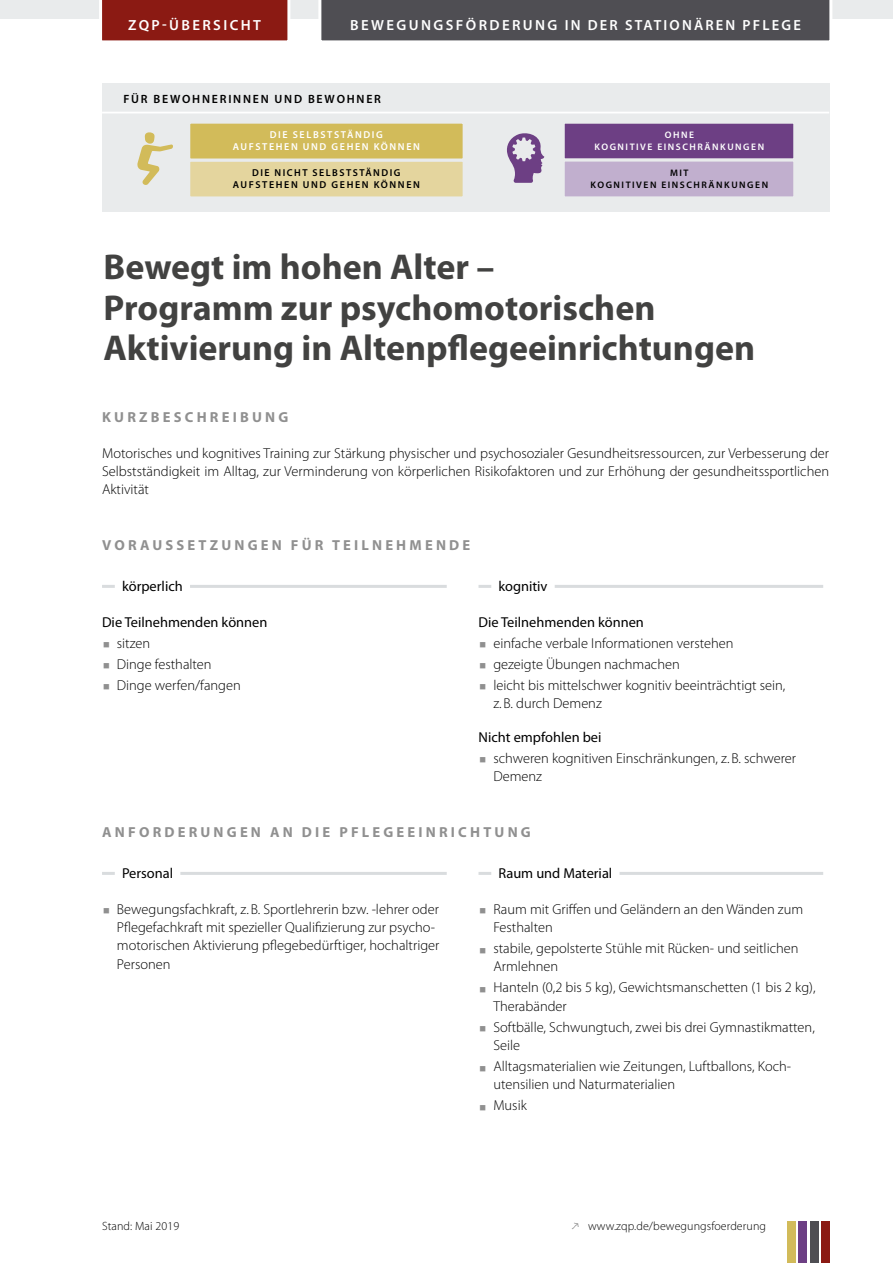
<style>
.page{position:relative;width:893px;height:1263px;background:#fff}
.page>*{position:absolute;margin:0;border:0;box-sizing:border-box;transform-origin:0 0}
.t1{font:700 36px/40.5px "Myriad Pro";color:#424241}
.t2{font:600 14.7px "Myriad Pro";letter-spacing:.16em;color:#fff}
.t3{font:700 14.55px "Myriad Pro";letter-spacing:.22em;color:#909090}
.t4{font:300 14.4px/18.3px "Myriad Pro";color:#000}
.t5{font:14.4px "Myriad Pro";color:#000}
.t6{font:300 12px "Myriad Pro";letter-spacing:.01em;color:#000}
.t7{font:600 12px "Myriad Pro";letter-spacing:.15em;color:#000}
.t8{font:600 10.05px/12px "Myriad Pro";letter-spacing:.15em;color:#000;text-align:center}
.t9{font:600 10.05px/12px "Myriad Pro";letter-spacing:.16em;color:#fff;text-align:center}
.t10{font:600 9.45px/11.4px "Myriad Pro";letter-spacing:.16em;color:#fff;text-align:center}
.t11{font:600 9.45px/11.4px "Myriad Pro";letter-spacing:.16em;color:#000;text-align:center}
</style>
<div class="page">
<div style="left:787px;top:1221px;width:8px;height:41px;background:#d2bb5a"></div>
<div style="left:799px;top:1221px;width:8px;height:41px;background:#6d3f84"></div>
<div style="left:810px;top:1221px;width:8px;height:41px;background:#4f4e53"></div>
<div style="left:821px;top:1221px;width:8px;height:41px;background:#8b1a13"></div>
<svg style="left:787px;top:1262px;width:42px;height:1px"></svg>
<div style="left:0;top:0;width:893px;height:19px;background:#e9ebec"></div>
<hr style="left:190px;top:585px;width:257px;height:3px;background:#d9dcde">
<svg style="left:102px;top:585px;width:13px;height:3px"></svg>
<hr style="left:555px;top:585px;width:268px;height:3px;background:#d9dcde">
<svg style="left:478px;top:585px;width:13px;height:3px"></svg>
<hr style="left:180px;top:872px;width:267px;height:3px;background:#d9dcde">
<svg style="left:102px;top:872px;width:13px;height:3px"></svg>
<hr style="left:620px;top:872px;width:203px;height:3px;background:#d9dcde">
<svg style="left:478px;top:872px;width:13px;height:3px"></svg>
<div style="left:102px;top:83px;width:727px;height:128px;background:#e9ebec"></div>
<div style="left:562px;top:121px;width:234px;height:41px;background:#6d3f84;border:3px solid #e9ebec"></div>
<svg style="left:507px;top:133px;width:38px;height:50px"></svg>
<div style="left:187px;top:159px;width:279px;height:40px;background:#e4d59e;border:3px solid #e9ebec"></div>
<div style="left:187px;top:121px;width:279px;height:41px;background:#d2bb5a;border:3px solid #e9ebec"></div>
<div style="left:562px;top:159px;width:234px;height:40px;background:#c1afce;border:3px solid #e9ebec"></div>
<svg style="left:137px;top:132px;width:36px;height:53px"></svg>
<hr style="left:102px;top:112px;width:727px;height:1px;background:#fff">
<div style="left:318px;top:0;width:514px;height:41px;background:#4f4e53"></div>
<div style="left:99px;top:0;width:191px;height:41px;background:#8b1a13"></div>
<p class="t2" style="left:128px;top:17px;width:134px">ZQP-ÜBERSICHT</p>
<p class="t2" style="left:350px;top:17px;width:452px">BEWEGUNGSFÖRDERUNG IN DER STATIONÄREN PFLEGE</p>
<p class="t7" style="left:123px;top:92px;width:259px">FÜR BEWOHNERINNEN UND BEWOHNER</p>
<p class="t9" style="left:233px;top:129px;width:189px">DIE SELBSTSTÄNDIG<br>AUFSTEHEN UND GEHEN KÖNNEN</p>
<p class="t8" style="left:233px;top:167px;width:189px">DIE NICHT SELBSTSTÄNDIG<br>AUFSTEHEN UND GEHEN KÖNNEN</p>
<p class="t10" style="left:595px;top:130px;width:171px">OHNE<br>KOGNITIVE EINSCHRÄNKUNGEN</p>
<p class="t11" style="left:591px;top:168px;width:179px">MIT<br>KOGNITIVEN EINSCHRÄNKUNGEN</p>
<h1 class="t1" style="left:104px;top:247px;width:653px">Bewegt im hohen Alter –<br>Programm zur psychomotorischen<br>Aktivierung in Altenpflegeeinrichtungen</h1>
<p class="t3" style="left:102px;top:409px;width:188px">KURZBESCHREIBUNG</p>
<p class="t4" style="left:102px;top:443px;width:729px;text-align:justify">Motorisches und kognitives Training zur Stärkung physischer und psychosozialer Gesundheitsressourcen, zur Verbesserung der Selbstständigkeit im Alltag, zur Verminderung von körperlichen Risikofaktoren und zur Erhöhung der gesundheitssportlichen Aktivität</p>
<p class="t3" style="left:102px;top:537px;width:370px">VORAUSSETZUNGEN FÜR TEILNEHMENDE</p>
<p class="t5" style="left:122px;top:578px;width:62px">körperlich</p>
<p class="t5" style="left:102px;top:614px;width:167px">Die Teilnehmenden können</p>
<p class="t4" style="left:117px;top:632px;width:125px;line-height:21px">sitzen<br>Dinge festhalten<br>Dinge werfen/fangen</p>
<p class="t5" style="left:498px;top:578px;width:51px">kognitiv</p>
<p class="t5" style="left:478px;top:614px;width:167px">Die Teilnehmenden können</p>
<p class="t4" style="left:493px;top:632px;width:293px;line-height:21px">einfache verbale Informationen verstehen gezeigte Übungen nachmachen<br>leicht bis mittelschwer kognitiv beeinträchtigt sein,</p>
<p class="t4" style="left:493px;top:694px;width:110px">z.B. durch Demenz</p>
<p class="t5" style="left:478px;top:729px;width:124px">Nicht empfohlen bei</p>
<p class="t4" style="left:493px;top:749px;width:304px">schweren kognitiven Einschränkungen, z.B. schwerer<br>Demenz</p>
<p class="t3" style="left:102px;top:824px;width:430px">ANFORDERUNGEN AN DIE PFLEGEEINRICHTUNG</p>
<p class="t5" style="left:122px;top:865px;width:53px">Personal</p>
<p class="t4" style="left:117px;top:900px;width:324px">Bewegungsfachkraft, z.B. Sportlehrerin bzw. -lehrer oder Pflegefachkraft mit spezieller Qualifizierung zur psycho&shy;motorischen Aktivierung pflegebedürftiger, hochaltriger Personen</p>
<p class="t5" style="left:498px;top:865px;width:115px">Raum und Material</p>
<p class="t4" style="left:493px;top:900px;width:311px">Raum mit Griffen und Geländern an den Wänden zum<br>Festhalten</p>
<p class="t4" style="left:493px;top:939px;width:307px">stabile, gepolsterte Stühle mit Rücken- und seitlichen<br>Armlehnen</p>
<p class="t4" style="left:493px;top:978px;width:324px">Hanteln (0,2 bis 5 kg), Gewichtsmanschetten (1 bis 2 kg),<br>Therabänder</p>
<p class="t4" style="left:493px;top:1018px;width:323px">Softbälle, Schwungtuch, zwei bis drei Gymnastikmatten,<br>Seile</p>
<p class="t4" style="left:493px;top:1057px;width:299px">Alltagsmaterialien wie Zeitungen, Luftballons, Koch&shy;utensilien und Naturmaterialien</p>
<p class="t4" style="left:493px;top:1096px;width:35px">Musik</p>
<p class="t6" style="left:102px;top:1219px;width:79px">Stand: Mai 2019</p>
<p class="t6" style="left:571px;top:1219px;width:196px">• www.zqp.de/bewegungsfoerderung</p>
</div>
